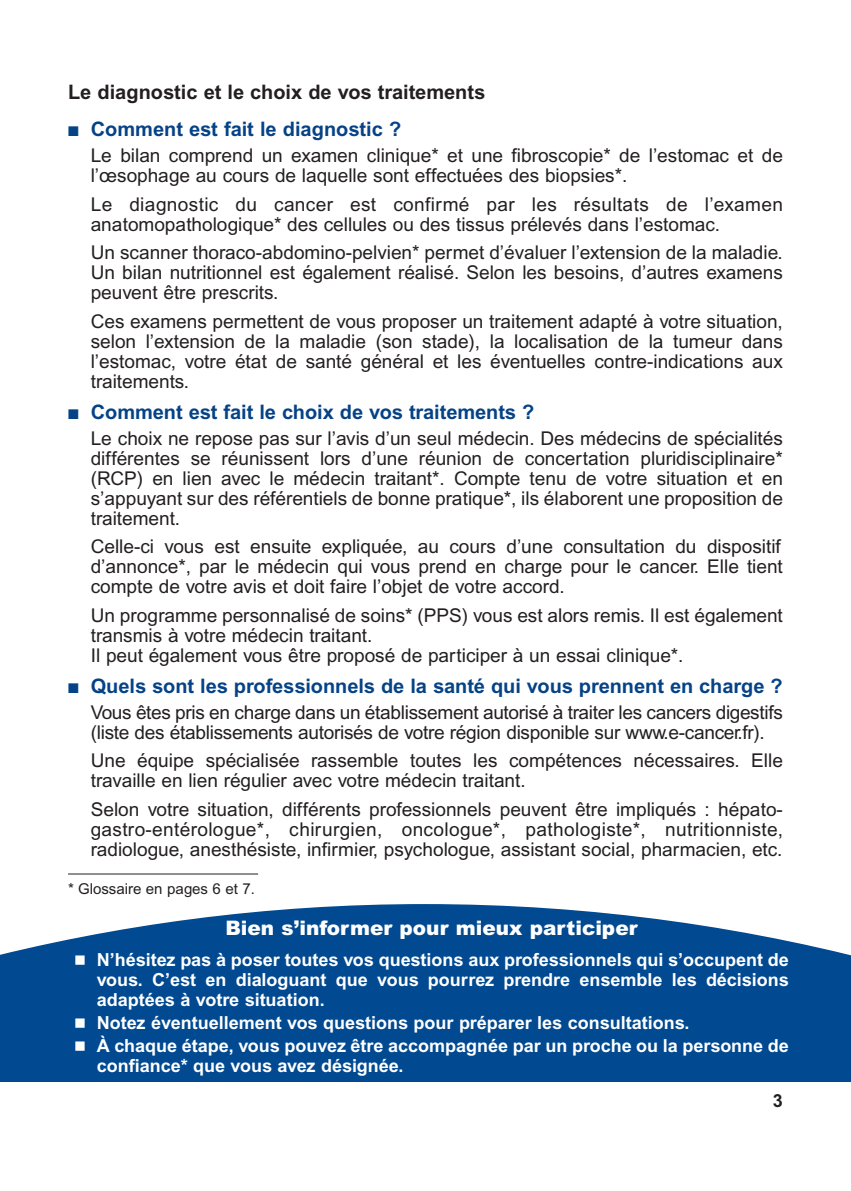
<style>
.page{position:relative;width:851px;height:1191px;background:#fff}
.page>*{position:absolute;margin:0;border:0;box-sizing:border-box;transform-origin:0 0}
.t1{font:700 20px "Arial";letter-spacing:-.005em;color:#054286}
.t2{font:700 20px "Arial";color:#231f20}
.t3{font:900 20px "Arial";color:#fff}
.t4{font:19px/20px "Arial";color:#231f20}
.t5{font:700 18px/20px "Arial";color:#fff;text-align:justify}
.t6{font:700 18px "Arial";color:#231f20}
.t7{font:15px "Arial";color:#231f20}
</style>
<div class="page">
<svg style="left:0;top:904px;width:850px;height:74px;fill:#014990"></svg>
<div style="left:0;top:978px;width:850px;height:103px;background:#014990"></div>
<hr style="left:68px;top:873px;width:190px;height:1px;background:#231f20">
<p class="t2" style="left:68px;top:85px;width:418px">Le diagnostic et le choix de vos traitements</p>
<p class="t1" style="left:68px;top:122px;width:334px">■ Comment est fait le diagnostic ?</p>
<p class="t4" style="left:91px;top:147px;width:693px">Le bilan comprend un examen clinique* et une fibroscopie* de l’estomac et de l’œsophage au cours de laquelle sont effectuées des biopsies*.</p>
<p class="t4" style="left:91px;top:196px;width:693px">Le diagnostic du cancer est confirmé par les résultats de l’examen anatomopathologique* des cellules ou des tissus prélevés dans l’estomac.</p>
<p class="t4" style="left:91px;top:244px;width:693px;text-align:justify">Un scanner thoraco-abdomino-pelvien* permet d’évaluer l’extension de la maladie.<br>Un bilan nutritionnel est également réalisé. Selon les besoins, d’autres examens peuvent être prescrits.</p>
<p class="t4" style="left:91px;top:313px;width:693px;text-align:justify">Ces examens permettent de vous proposer un traitement adapté à votre situation, selon l’extension de la maladie (son stade), la localisation de la tumeur dans l’estomac, votre état de santé général et les éventuelles contre-indications aux traitements.</p>
<p class="t1" style="left:68px;top:405px;width:467px">■ Comment est fait le choix de vos traitements ?</p>
<p class="t4" style="left:91px;top:430px;width:693px;text-align:justify">Le choix ne repose pas sur l’avis d’un seul médecin. Des médecins de spécialités différentes se réunissent lors d’une réunion de concertation pluridisciplinaire* (RCP) en lien avec le médecin traitant*. Compte tenu de votre situation et en s’appuyant sur des référentiels de bonne pratique*, ils élaborent une proposition de traitement.</p>
<p class="t4" style="left:91px;top:538px;width:693px;text-align:justify">Celle-ci vous est ensuite expliquée, au cours d’une consultation du dispositif d’annonce*, par le médecin qui vous prend en charge pour le cancer. Elle tient compte de votre avis et doit faire l’objet de votre accord.</p>
<p class="t4" style="left:91px;top:607px;width:693px">Un programme personnalisé de soins* (PPS) vous est alors remis. Il est également transmis à votre médecin traitant.<br>Il peut également vous être proposé de participer à un essai clinique*.</p>
<p class="t1" style="left:68px;top:679px;width:716px">■ Quels sont les professionnels de la santé qui vous prennent en charge ?</p>
<p class="t4" style="left:91px;top:704px;width:693px">Vous êtes pris en charge dans un établissement autorisé à traiter les cancers digestifs (liste des établissements autorisés de votre région disponible sur www.e-cancer.fr).</p>
<p class="t4" style="left:91px;top:752px;width:693px">Une équipe spécialisée rassemble toutes les compétences nécessaires. Elle travaille en lien régulier avec votre médecin traitant.</p>
<p class="t4" style="left:91px;top:801px;width:693px;text-align:justify">Selon votre situation, différents professionnels peuvent être impliqués : hépato&shy;gastro-entérologue*, chirurgien, oncologue*, pathologiste*, nutritionniste, radiologue, anesthésiste, infirmier, psychologue, assistant social, pharmacien, etc.</p>
<p class="t7" style="left:68px;top:883px;width:188px">* Glossaire en pages 6 et 7.</p>
<p class="t3" style="left:225px;top:920px;width:413px">Bien s’informer pour mieux participer</p>
<p class="t5" style="left:97px;top:951px;width:693px;text-indent:-23px">■ N’hésitez pas à poser toutes vos questions aux professionnels qui s’occupent de vous. C’est en dialoguant que vous pourrez prendre ensemble les décisions adaptées à votre situation.</p>
<p class="t5" style="left:74px;top:1014px;width:616px">■ Notez éventuellement vos questions pour préparer les consultations.</p>
<p class="t5" style="left:97px;top:1037px;width:693px;text-indent:-23px">■ À chaque étape, vous pouvez être accompagnée par un proche ou la personne de confiance* que vous avez désignée.</p>
<p class="t6" style="left:772px;top:1094px;width:12px">3</p>
</div>
